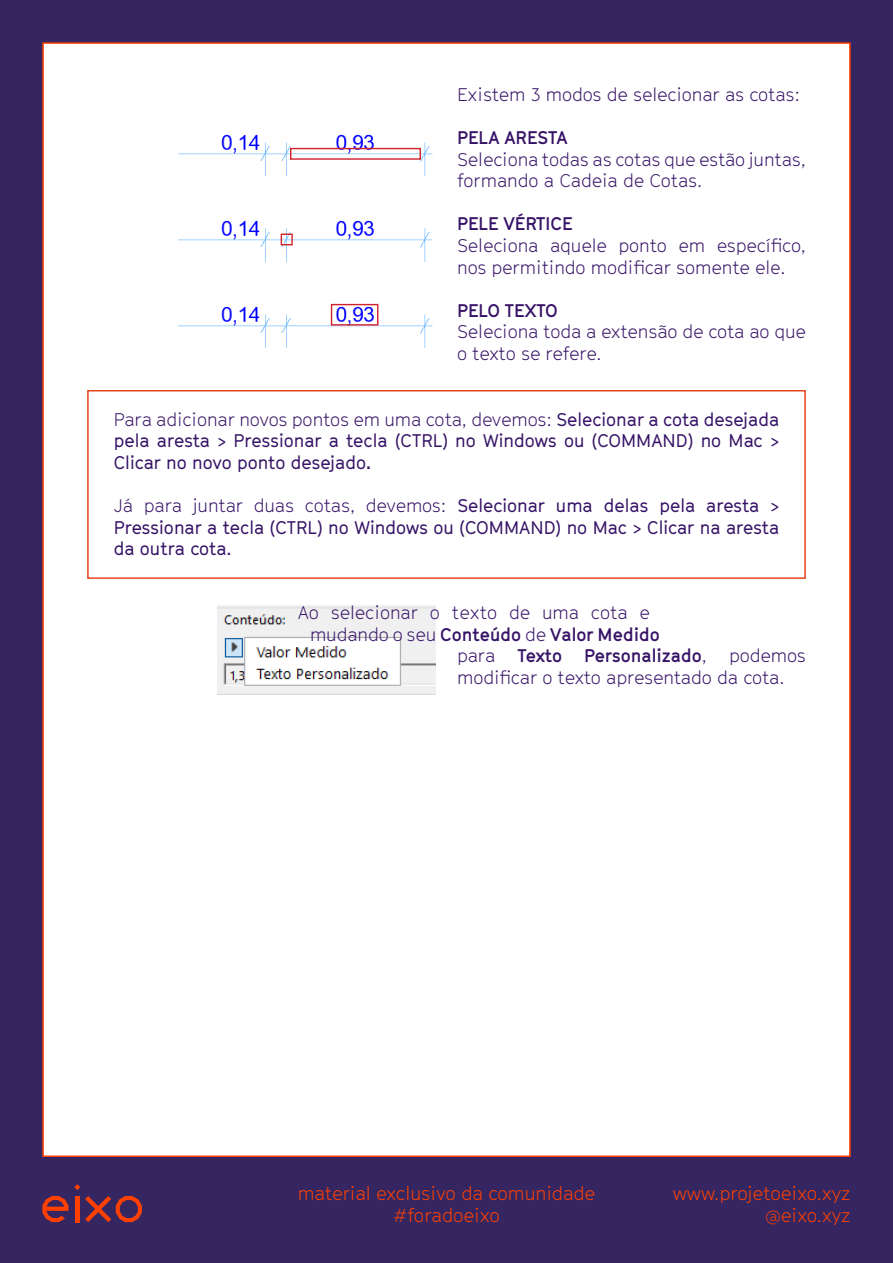
<style>
.page{position:relative;width:893px;height:1263px;background:#fff}
.page>*{position:absolute;margin:0;border:0;box-sizing:border-box;transform-origin:0 0}
.t1{font:300 18.6px/22.4px "GT Cinetype";color:#ff4000;text-align:right}
.t2{font:18px/21.6px "GT Cinetype";color:#361366;text-align:justify}
.t3{font:300 18px/21.6px "GT Cinetype";color:#361366}
.t4{font:700 18px "GT Cinetype";color:#361366}
.s1{font-weight:300}
.s2{font-weight:700}
</style>
<div class="page">
<div style="left:0;top:0;width:42px;height:1263px;background:#352662"></div>
<div style="left:851px;top:0;width:42px;height:1263px;background:#352662"></div>
<div style="left:31px;top:0;width:862px;height:42px;background:#352662"></div>
<div style="left:31px;top:1157px;width:862px;height:106px;background:#352662"></div>
<div style="left:87px;top:390px;width:719px;height:189px;border:2px solid #e4451e"></div>
<img style="left:218px;top:605px;width:218px;height:89px">
<img style="left:179px;top:134px;width:254px;height:41px">
<img style="left:179px;top:220px;width:254px;height:41px">
<img style="left:179px;top:304px;width:254px;height:43px">
<div style="left:290px;top:148px;width:131px;height:12px;border:1px solid #d1232a"></div>
<div style="left:281px;top:234px;width:12px;height:11px;border:1px solid #d1232a"></div>
<div style="left:331px;top:304px;width:47px;height:22px;border:1px solid #d1232a"></div>
<svg style="left:42px;top:1196px;width:26px;height:26px"></svg>
<svg style="left:74px;top:1184px;width:6px;height:6px"></svg>
<hr style="left:75px;top:1196px;width:4px;height:26px;background:#ff4000">
<svg style="left:85px;top:1196px;width:57px;height:26px"></svg>
<p class="t3" style="left:457px;top:83px;width:344px">Existem 3 modos de selecionar as cotas:</p>
<p class="t4" style="left:457px;top:127px;width:112px">PELA ARESTA</p>
<p class="t3" style="left:457px;top:148px;width:350px">Seleciona todas as cotas que estão juntas, formando a Cadeia de Cotas.</p>
<p class="t4" style="left:457px;top:213px;width:117px">PELE VÉRTICE</p>
<p class="t3" style="left:457px;top:235px;width:350px">Seleciona aquele ponto em específco, nos permitindo modifcar somente ele.</p>
<p class="t4" style="left:457px;top:299px;width:102px">PELO TEXTO</p>
<p class="t3" style="left:457px;top:321px;width:350px">Seleciona toda a extensão de cota ao que o texto se refere.</p>
<p class="t2" style="left:114px;top:408px;width:667px"><span class="s1">Para adicionar novos pontos em uma cota, devemos:</span> Selecionar a cota desejada pela aresta &gt; Pressionar a tecla (CTRL) no Windows ou (COMMAND) no Mac &gt; Clicar no novo ponto desejado<span class="s2">.</span></p>
<p class="t2" style="left:114px;top:494px;width:667px"><span class="s1">Já para juntar duas cotas, devemos:</span> Selecionar uma delas pela aresta &gt; Pressionar a tecla (CTRL) no Windows ou (COMMAND) no Mac &gt; Clicar na aresta da outra cota.</p>
<p class="t3" style="left:298px;top:602px;width:354px">Ao selecionar o texto de uma cota e</p>
<p class="t4" style="left:310px;top:623px;width:351px"><span class="s1">mudando o seu</span> Conteúdo <span class="s1">de</span> Valor Medido</p>
<p class="t4" style="left:457px;top:645px;width:350px"><span class="s1">para</span> Texto Personalizado<span class="s1">, podemos</span></p>
<p class="t3" style="left:457px;top:666px;width:329px">modifcar o texto apresentado da cota.</p>
<p class="t1" style="left:298px;top:1182px;width:299px;text-align:center">material exclusivo da comunidade #foradoeixo</p>
<p class="t1" style="left:673px;top:1182px;width:179px">www.projetoeixo.xyz @eixo.xyz</p>
</div>
